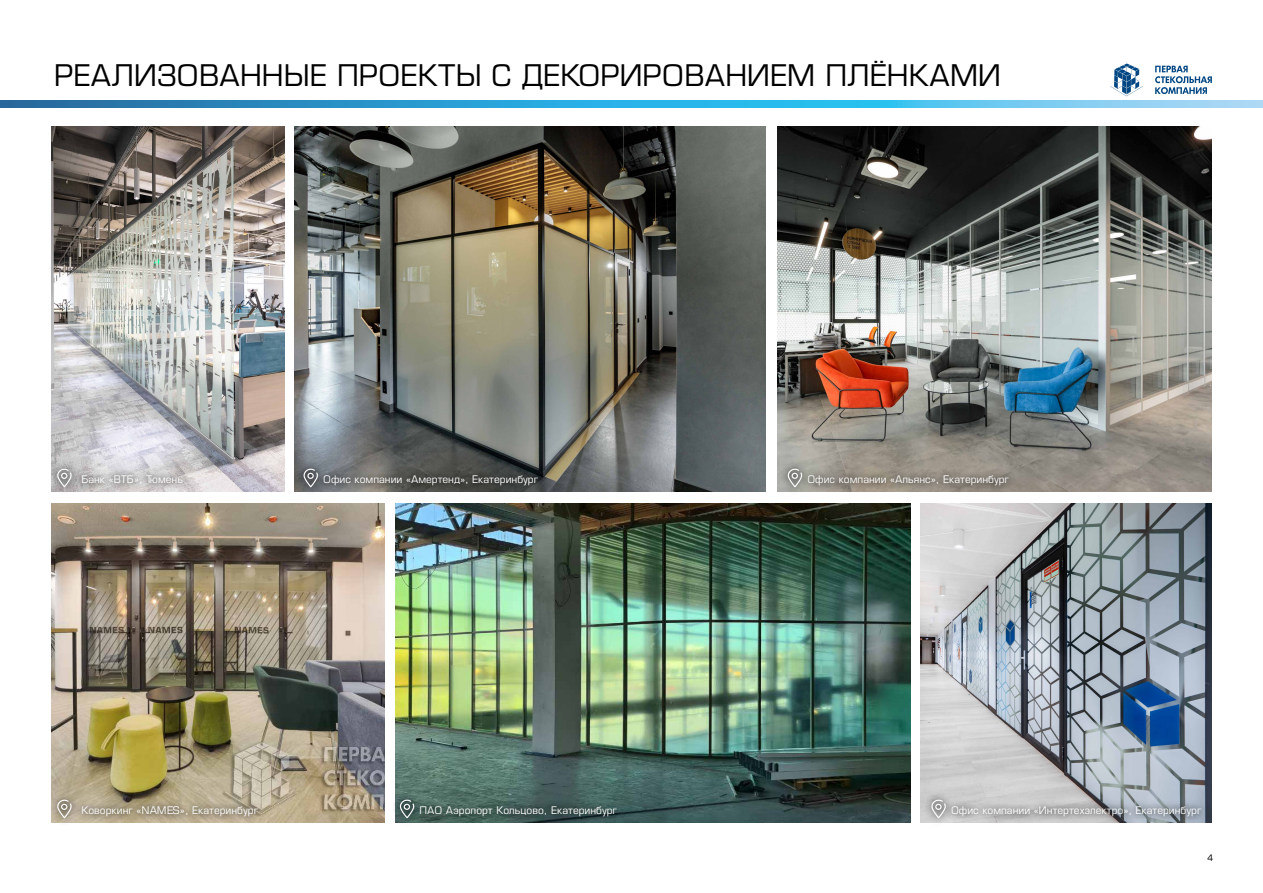
<style>
.page{position:relative;width:1263px;height:893px;background:#fff}
.page>*{position:absolute;margin:0;border:0;box-sizing:border-box;transform-origin:0 0}
.t1{font:30px "Eurotype AP";color:#000}
.t2{font:10.5px "Eurotype AP";color:#fff}
.t3{font:9px "Eurotype AP";color:#000}
</style>
<div class="page">
<img style="left:51px;top:126px;width:234px;height:366px">
<img style="left:295px;top:126px;width:471px;height:366px">
<img style="left:778px;top:126px;width:434px;height:366px">
<img style="left:51px;top:504px;width:334px;height:319px">
<img style="left:395px;top:504px;width:515px;height:319px">
<img style="left:921px;top:504px;width:291px;height:319px">
<svg style="left:79px;top:468px;width:111px;height:24px;background:#c2bfbf"></svg>
<svg style="left:326px;top:468px;width:219px;height:24px;background:#51524f"></svg>
<svg style="left:810px;top:468px;width:206px;height:24px;background:#90887e"></svg>
<svg style="left:79px;top:799px;width:186px;height:24px;background:#aca086"></svg>
<svg style="left:422px;top:799px;width:202px;height:24px;background:#3d5752"></svg>
<svg style="left:953px;top:799px;width:255px;height:24px;background:#a7abaf"></svg>
<svg style="left:296px;top:461px;width:30px;height:31px"></svg>
<svg style="left:304px;top:469px;width:14px;height:18px"></svg>
<svg style="left:51px;top:461px;width:28px;height:31px"></svg>
<svg style="left:57px;top:469px;width:15px;height:18px"></svg>
<svg style="left:51px;top:792px;width:28px;height:31px"></svg>
<svg style="left:57px;top:800px;width:15px;height:18px"></svg>
<svg style="left:780px;top:461px;width:30px;height:31px"></svg>
<svg style="left:788px;top:469px;width:14px;height:18px"></svg>
<svg style="left:394px;top:792px;width:28px;height:31px"></svg>
<svg style="left:400px;top:800px;width:14px;height:18px"></svg>
<svg style="left:924px;top:792px;width:29px;height:31px"></svg>
<svg style="left:931px;top:800px;width:15px;height:18px"></svg>
<svg style="left:0;top:101px;width:1263px;height:6px;background:#42a9d9"></svg>
<svg style="left:1155px;top:66px;width:57px;height:28px"></svg>
<svg style="left:1110px;top:64px;width:33px;height:32px"></svg>
<h1 class="t1" style="left:54px;top:61px;width:948px">РЕАЛИЗОВАННЫЕ ПРОЕКТЫ С ДЕКОРИРОВАНИЕМ ПЛЁНКАМИ</h1>
<p class="t2" style="left:81px;top:474px;width:103px">Банк «ВТБ», Тюмень</p>
<p class="t2" style="left:323px;top:474px;width:216px">Офис компании «Амертенд», Екатеринбург</p>
<p class="t2" style="left:807px;top:474px;width:203px">Офис компании «Альянс», Екатеринбург</p>
<p class="t2" style="left:81px;top:805px;width:178px">Коворкинг «NAMES», Екатеринбург</p>
<p class="t2" style="left:420px;top:805px;width:199px">ПАО Аэропорт Кольцово, Екатеринбург</p>
<p class="t2" style="left:951px;top:805px;width:252px">Офис компании «Интертехэлектро», Екатеринбург</p>
<p class="t3" style="left:1207px;top:853px;width:8px">4</p>
</div>
